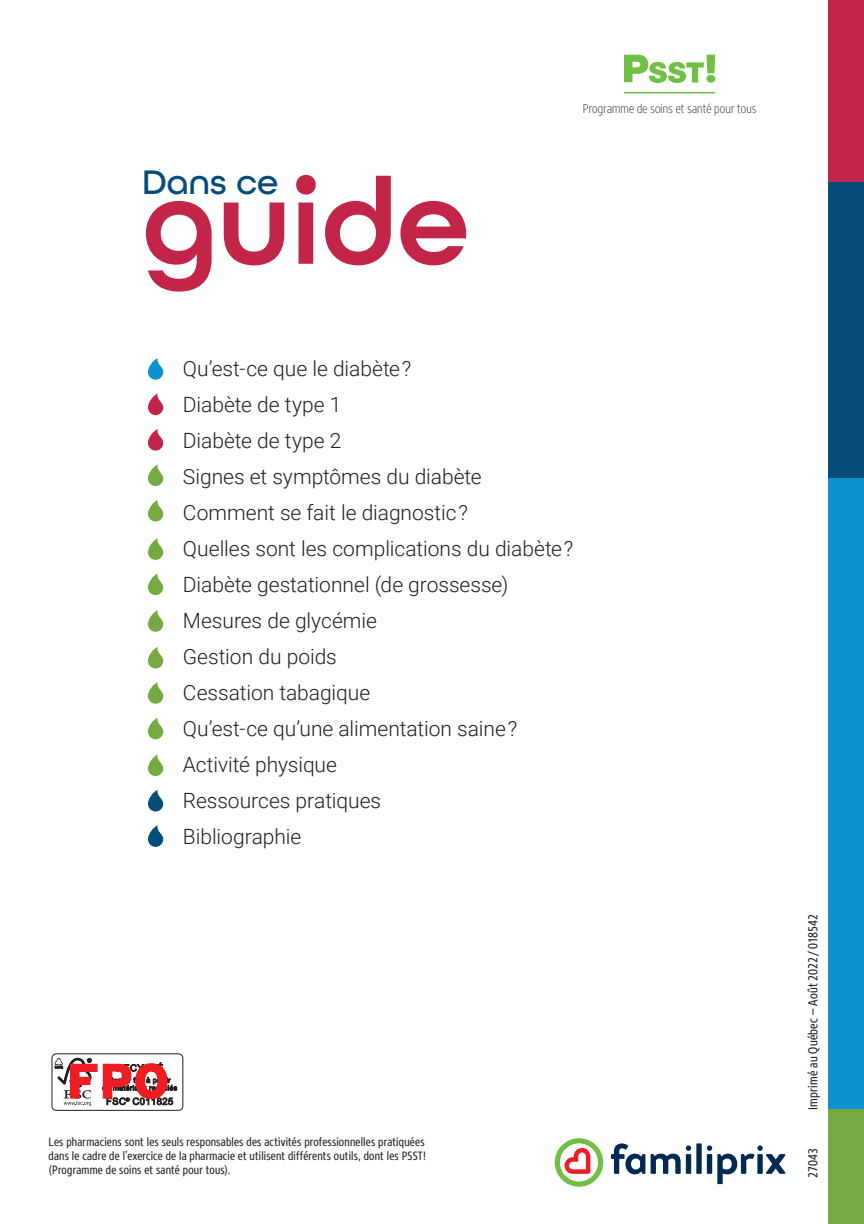
<style>
.page{position:relative;width:864px;height:1224px;background:#fff}
.page>*{position:absolute;margin:0;border:0;box-sizing:border-box;transform-origin:0 0}
.t1{font:600 124px "All Round Gothic";color:#c22547}
.t2{font:500 36px "All Round Gothic";color:#064c79}
.Texte_courant_10_12{font:300 21px "Roboto";color:#231f20}
.t3{font:13px "Core Sans NR47 Cn";letter-spacing:.015em;color:#231f20}
.t4{font:12.8px "Core Sans NR27 Cn Extra Lt";letter-spacing:.015em;color:#231f20}
.t5{font:12px/14px "Core Sans NR47 Cn";letter-spacing:.015em;color:#231f20;text-align:justify}
</style>
<div class="page">
<div style="left:828px;top:0;width:36px;height:184px;background:#c22547"></div>
<div style="left:828px;top:182px;width:36px;height:298px;background:#064c79"></div>
<div style="left:828px;top:478px;width:36px;height:631px;background:#0d91d1"></div>
<div style="left:828px;top:1109px;width:36px;height:115px;background:#77a942"></div>
<svg style="left:555px;top:1138px;width:48px;height:49px"></svg>
<div style="left:696px;top:1143px;width:6px;height:31px;background:#002953"></div>
<svg style="left:651px;top:1145px;width:40px;height:29px"></svg>
<svg style="left:707px;top:1145px;width:78px;height:39px"></svg>
<div style="left:757px;top:1154px;width:6px;height:20px;background:#002953"></div>
<svg style="left:611px;top:1143px;width:34px;height:31px"></svg>
<svg style="left:624px;top:55px;width:91px;height:28px"></svg>
<hr style="left:624px;top:92px;width:91px;height:1px;background:#71bf44">
<svg style="left:148px;top:358px;width:16px;height:22px"></svg>
<svg style="left:148px;top:394px;width:16px;height:21px"></svg>
<svg style="left:148px;top:429px;width:16px;height:22px"></svg>
<svg style="left:148px;top:464px;width:16px;height:22px"></svg>
<svg style="left:148px;top:500px;width:16px;height:22px"></svg>
<svg style="left:148px;top:538px;width:16px;height:22px"></svg>
<svg style="left:148px;top:573px;width:16px;height:22px"></svg>
<svg style="left:148px;top:610px;width:16px;height:22px"></svg>
<svg style="left:148px;top:647px;width:16px;height:22px"></svg>
<svg style="left:148px;top:682px;width:16px;height:22px"></svg>
<svg style="left:148px;top:718px;width:16px;height:22px"></svg>
<svg style="left:148px;top:754px;width:16px;height:22px"></svg>
<svg style="left:148px;top:790px;width:16px;height:22px"></svg>
<svg style="left:148px;top:825px;width:16px;height:22px"></svg>
<div style="left:52px;top:1053px;width:131px;height:58px;border:1px solid #231f20;border-radius:4px"></div>
<svg style="left:55px;top:1058px;width:122px;height:48px"></svg>
<p class="t2" style="left:142px;top:160px;width:138px">Dans ce</p>
<p class="t1" style="left:142px;top:149px;width:329px">guide</p>
<p class="t4" style="left:583px;top:100px;width:175px">Programme de soins et santé pour tous</p>
<p class="Texte_courant_10_12" style="left:183px;top:354px;width:230px">Qu’est-ce que le diabète?</p>
<p class="Texte_courant_10_12" style="left:183px;top:390px;width:160px">Diabète de type 1</p>
<p class="Texte_courant_10_12" style="left:183px;top:426px;width:160px">Diabète de type 2</p>
<p class="Texte_courant_10_12" style="left:183px;top:462px;width:300px">Signes et symptômes du diabète</p>
<p class="Texte_courant_10_12" style="left:183px;top:498px;width:287px">Comment se fait le diagnostic?</p>
<p class="Texte_courant_10_12" style="left:183px;top:534px;width:392px">Quelles sont les complications du diabète?</p>
<p class="Texte_courant_10_12" style="left:183px;top:570px;width:327px">Diabète gestationnel (de grossesse)</p>
<p class="Texte_courant_10_12" style="left:183px;top:606px;width:196px">Mesures de glycémie</p>
<p class="Texte_courant_10_12" style="left:183px;top:642px;width:156px">Gestion du poids</p>
<p class="Texte_courant_10_12" style="left:183px;top:678px;width:189px">Cessation tabagique</p>
<p class="Texte_courant_10_12" style="left:183px;top:714px;width:336px">Qu’est-ce qu’une alimentation saine?</p>
<p class="Texte_courant_10_12" style="left:183px;top:750px;width:156px">Activité physique</p>
<p class="Texte_courant_10_12" style="left:183px;top:786px;width:200px">Ressources pratiques</p>
<p class="Texte_courant_10_12" style="left:183px;top:822px;width:120px">Bibliographie</p>
<p class="t5" style="left:49px;top:1134px;width:379px">Les pharmaciens sont les seuls responsables des activités professionnelles pratiquées dans le cadre de l’exercice de la pharmacie et utilisent différents outils, dont les PSST! (Programme de soins et santé pour tous).</p>
<p class="t3" style="left:805px;top:1110px;width:197px;rotate:-90deg">Imprimé au Québec – Août 2022/018542</p>
<p class="t3" style="left:805px;top:1178px;width:31px;rotate:-90deg">27043</p>
</div>
